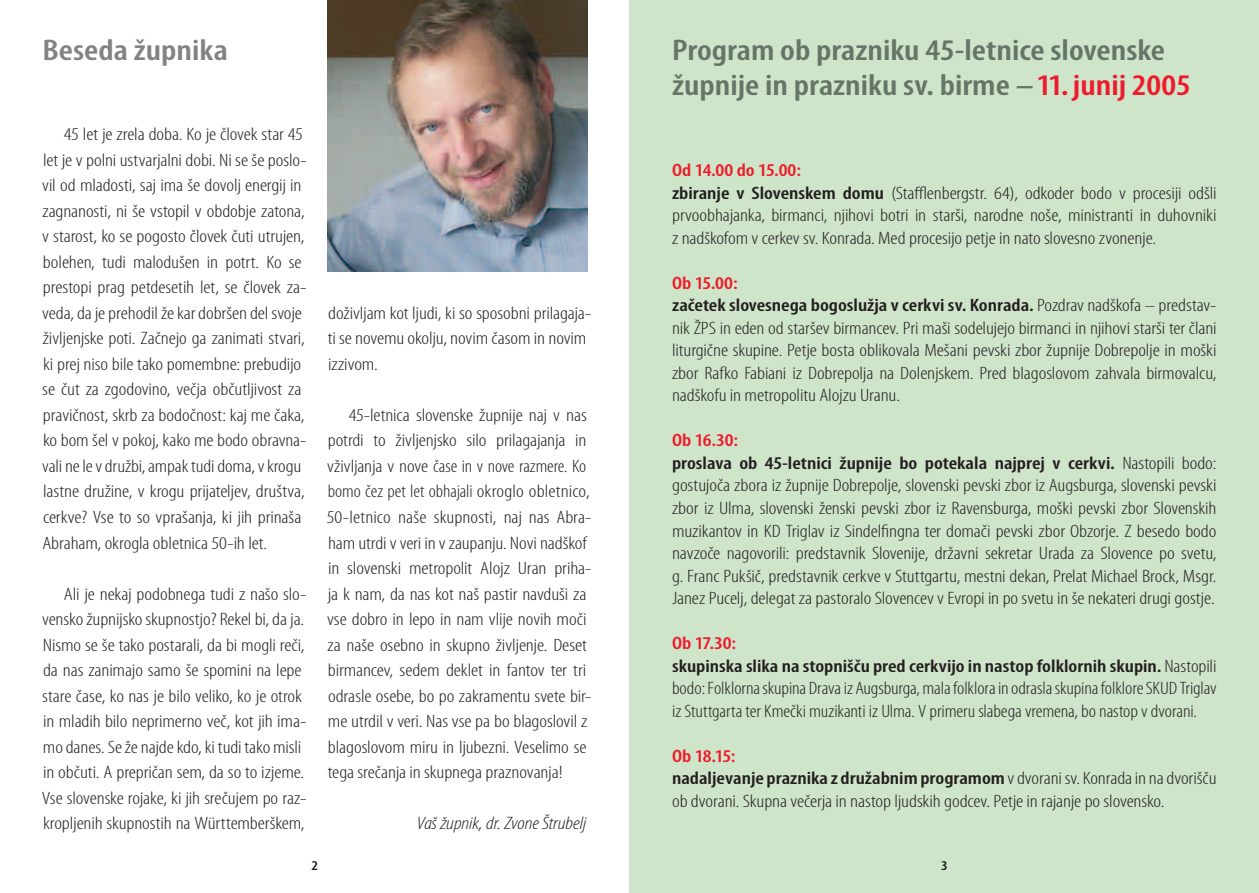
<style>
.page{position:relative;width:1259px;height:893px;background:#fff}
.page>*{position:absolute;margin:0;border:0;box-sizing:border-box;transform-origin:0 0}
.t1{font:600 condensed 30px/34.5px "Myriad Pro";color:#677568;scale:1.2 1}
.t2{font:600 condensed 30px "Myriad Pro";color:#808285;scale:1.2 1}
.t3{font:300 condensed 18px/25.5px "Myriad Pro";letter-spacing:-.005em;color:#231f20;scale:1.2 1}
.t4{font:italic 300 condensed 18px "Myriad Pro";letter-spacing:-.005em;color:#231f20;scale:1.2 1}
.t5{font:600 condensed 13.5px "Myriad Pro";color:#231f20;scale:1.2 1}
.s1{color:#ee1b2d}
.s2{font-weight:600;color:#ee1b2d}
.s3{font-weight:600}
</style>
<div class="page">
<div style="left:629px;top:0;width:629px;height:892px;background:#cfe5c9"></div>
<img style="left:327px;top:0;width:260px;height:271px">
<h1 class="t2" style="left:43px;top:40px;width:156px">Beseda župnika</h1>
<p class="t3" style="left:42px;top:123px;width:222px;text-indent:22px">45 let je zrela doba. Ko je človek star 45 let je v polni ustvarjalni dobi. Ni se še poslo&shy;vil od mladosti, saj ima še dovolj energij in zagnanosti, ni še vstopil v obdobje zatona, v starost, ko se pogosto človek čuti utrujen, bolehen, tudi malodušen in potrt. Ko se prestopi prag petdesetih let, se človek za&shy;veda, da je prehodil že kar dobršen del svoje življenjske poti. Začnejo ga zanimati stvari, ki prej niso bile tako pomembne: prebudijo se čut za zgodovino, večja občutljivost za pravičnost, skrb za bodočnost: kaj me čaka, ko bom šel v pokoj, kako me bodo obravna&shy;vali ne le v družbi, ampak tudi doma, v kro gu lastne družine, v krogu prijateljev, društva, cerkve? Vse to so vprašanja, ki jih prinaša Abraham, okrogla obletnica 50-ih let.</p>
<p class="t3" style="left:42px;top:582px;width:222px;text-indent:22px">Ali je nekaj podobnega tudi z našo slo&shy;vensko župnijsko skupnostjo? Rekel bi, da ja.<br>Nismo se še tako postarali, da bi mogli reči, da nas zanimajo samo še spomini na lepe stare čase, ko nas je bilo veliko, ko je otrok in mladih bilo neprimerno več, kot jih ima&shy;mo danes. Se že najde kdo, ki tudi tako misli in občuti. A prepričan sem, da so to izjeme.<br>Vse slovenske rojake, ki jih srečujem po raz&shy;kropljenih skupnostih na Württemberškem,</p>
<p class="t3" style="left:328px;top:302px;width:221px">doživljam kot ljudi, ki so sposobni prilagaja&shy;ti se novemu okolju, novim časom in novim izzivom.</p>
<p class="t3" style="left:327px;top:404px;width:222px;text-indent:22px">45-letnica slovenske župnije naj v nas potrdi to življenjsko silo prilagajanja in vživljanja v nove čase in v nove razmere. Ko bomo čez pet let obhajali okroglo obletnico, 50-letnico naše skupnosti, naj nas Abra&shy;ham utrdi v veri in v zaupanju. Novi nadškof in slovenski metropolit Alojz Uran priha&shy;ja k nam, da nas kot naš pastir navduši za vse dobro in lepo in nam vlije novih moči za naše osebno in skupno življenje. Deset birmancev, sedem deklet in fantov ter tri odrasle osebe, bo po zakramentu svete bir&shy;me utrdil v veri. Nas vse pa bo blagoslovil z blagoslovom miru in ljubezni. Veselimo se tega srečanja in skupnega praznovanja!</p>
<p class="t4" style="left:416px;top:816px;width:143px">Vaš župnik, dr. Zvone Štrubelj</p>
<h1 class="t1" style="left:672px;top:36px;width:434px">Program ob prazniku 45-letnice slovenske župnije in prazniku sv. birme –<span class="s1">11. junij 2005</span></h1>
<p class="t3" style="left:672px;top:161px;width:455px;line-height:22.5px"><span class="s2">Od 14.00 do 15.00:<br></span><span class="s3">zbiranje v Slovenskem domu</span> (Stafflenbergstr. 64), odkoder bodo v procesiji odšli prvoobhajanka, birmanci, njihovi botri in starši, narodne noše, ministranti in duhovniki z nadškofom v cerkev sv. Konrada. Med procesijo petje in nato slovesno zvonenje.</p>
<p class="t3" style="left:672px;top:273px;width:455px;line-height:22.5px"><span class="s2">Ob 15.00:<br></span><span class="s3">začetek slovesnega bogoslužja v cerkvi sv. Konrada.</span> Pozdrav nadškofa – predstav&shy;nik ŽPS in eden od staršev birmancev. Pri maši sodelujejo birmanci in njihovi starši ter člani liturgične skupine. Petje bosta oblikovala Mešani pevski zbor župnije Dobrepolje in moški zbor Rafko Fabiani iz Dobrepolja na Dolenjskem. Pred blagoslovom zahvala birmovalcu, nadškofu in metropolitu Alojzu Uranu.</p>
<p class="t3" style="left:672px;top:431px;width:455px;line-height:22.5px"><span class="s2">Ob 16.30:<br></span><span class="s3">proslava ob 45-letnici župnije bo potekala najprej v cerkvi.</span> Nastopili bodo: gostujoča zbora iz župnije Dobrepolje, slovenski pevski zbor iz Augsburga, slovenski pevski zbor iz Ulma, slovenski ženski pevski zbor iz Ravensburga, moški pevski zbor Slovenskih muzikantov in KD Triglav iz Sindelfingna ter domači pevski zbor Obzorje. Z besedo bodo navzoče nagovorili: predstavnik Slovenije, državni sekretar Urada za Slovence po svetu, g. Franc Pukšič, predstavnik cerkve v Stuttgartu, mestni dekan, Prelat Michael Brock, Msgr.<br>Janez Pucelj, delegat za pastoralo Slovencev v Evropi in po svetu in še nekateri drugi gostje.</p>
<p class="t3" style="left:672px;top:633px;width:455px;line-height:22.5px"><span class="s2">Ob 17.30:<br></span><span class="s3">skupinska slika na stopnišču pred cerkvijo in nastop folklornih skupin.</span> Nastopili bodo: Folklorna skupina Drava iz Augsburga, mala folklora in odrasla skupina folklore SKUD Tri glav iz Stuttgarta ter Kmečki muzikanti iz Ulma. V primeru slabega vremena, bo nastop v dvorani.</p>
<p class="t3" style="left:672px;top:746px;width:455px;line-height:22.5px"><span class="s2">Ob 18.15:<br></span><span class="s3">nadaljevanje praznika z družabnim programom</span> v dvorani sv. Konrada in na dvorišču ob dvorani. Skupna večerja in nastop ljudskih godcev. Petje in rajanje po slovensko.</p>
<p class="t5" style="left:311px;top:861px;width:7px">2</p>
<p class="t5" style="left:941px;top:861px;width:7px">3</p>
</div>
